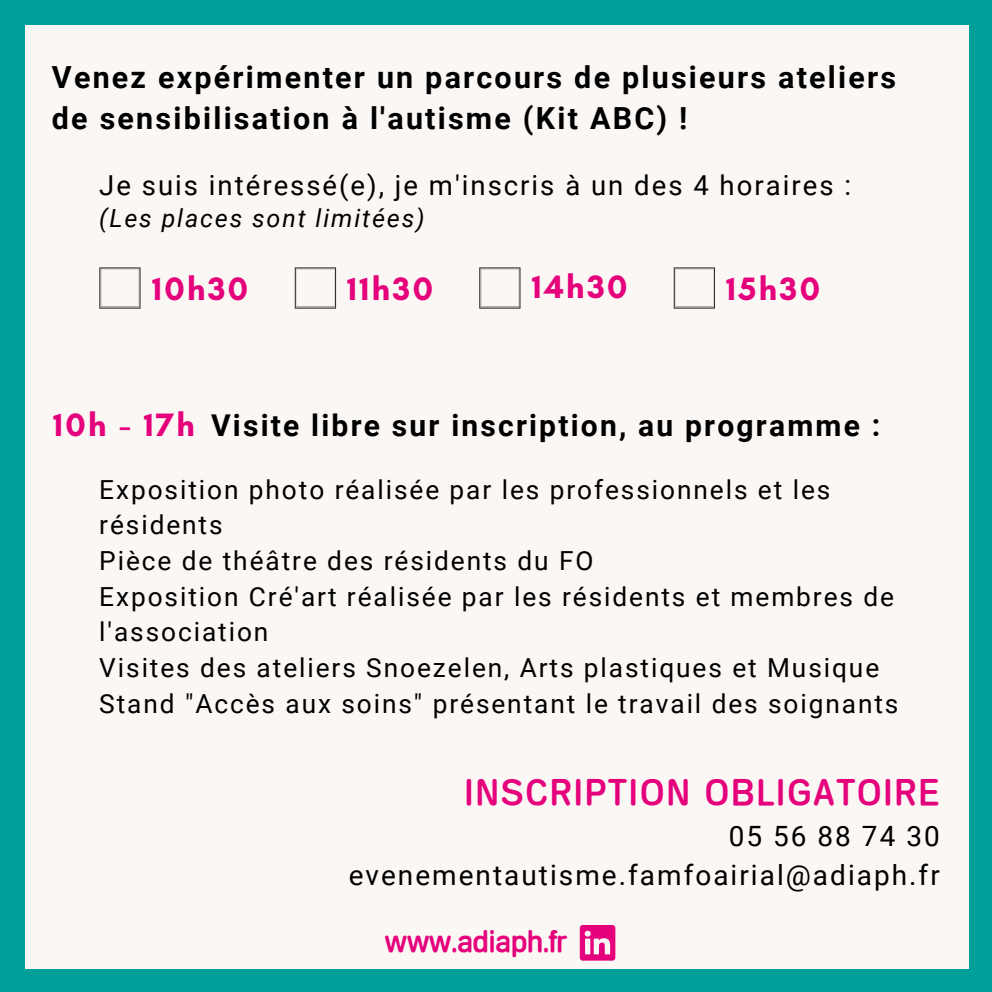
<style>
.page{position:relative;width:992px;height:992px;background:#01a09b}
.page>*{position:absolute;margin:0;border:0;box-sizing:border-box;transform-origin:0 0}
.t1{font:500 35.5px "Mercedes";letter-spacing:.075em;color:#e5017c}
.t2{font:700 33px "Glacial Indifference";letter-spacing:.075em;color:#e5017c}
.t3{font:700 30.5px/41.2px "Roboto";letter-spacing:.075em;color:#000}
.t4{font:700 30px "Roboto";letter-spacing:.075em;color:#000}
.t5{font:500 30px "Mercedes";color:#e5017c}
.t6{font:28px/39.5px "Roboto";letter-spacing:.075em;color:#000;text-align:right}
.t7{font:27.5px "Roboto";letter-spacing:.075em;color:#000}
.t8{font:26.25px/35.8px "Roboto";letter-spacing:.075em;color:#000}
.t9{font:italic 25px "Roboto";letter-spacing:.075em;color:#000}
</style>
<div class="page">
<div style="left:25px;top:25px;width:944px;height:944px;background:#fbf7f5"></div>
<svg style="left:580px;top:925px;width:35px;height:36px"></svg>
<svg style="left:99px;top:267px;width:42px;height:42px"></svg>
<svg style="left:295px;top:267px;width:41px;height:42px"></svg>
<svg style="left:479px;top:267px;width:41px;height:42px"></svg>
<svg style="left:674px;top:267px;width:41px;height:42px"></svg>
<p class="t3" style="left:52px;top:57px;width:846px">Venez expérimenter un parcours de plusieurs ateliers de sensibilisation à l'autisme (Kit ABC) !</p>
<p class="t7" style="left:99px;top:169px;width:753px">Je suis intéressé(e), je m'inscris à un des 4 horaires :</p>
<p class="t9" style="left:99px;top:204px;width:327px">(Les places sont limitées)</p>
<p class="t2" style="left:152px;top:268px;width:98px">10h30</p>
<p class="t2" style="left:347px;top:268px;width:87px">11h30</p>
<p class="t2" style="left:532px;top:266px;width:97px">14h30</p>
<p class="t2" style="left:726px;top:268px;width:95px">15h30</p>
<p class="t2" style="left:53px;top:404px;width:143px">10h - 17h</p>
<p class="t4" style="left:211px;top:408px;width:671px">Visite libre sur inscription, au programme :</p>
<p class="t8" style="left:99px;top:472px;width:801px">Exposition photo réalisée par les professionnels et les résidents<br>Pièce de théâtre des résidents du FO<br>Exposition Cré'art réalisée par les résidents et membres de l'association<br>Visites des ateliers Snoezelen, Arts plastiques et Musique Stand "Accès aux soins" présentant le travail des soignants</p>
<h1 class="t1" style="left:465px;top:771px;width:476px">INSCRIPTION OBLIGATOIRE</h1>
<p class="t6" style="left:349px;top:816px;width:593px">05 56 88 74 30 evenementautisme.famfoairial@adiaph.fr</p>
<p class="t5" style="left:385px;top:923px;width:183px">www.adiaph.fr</p>
</div>
